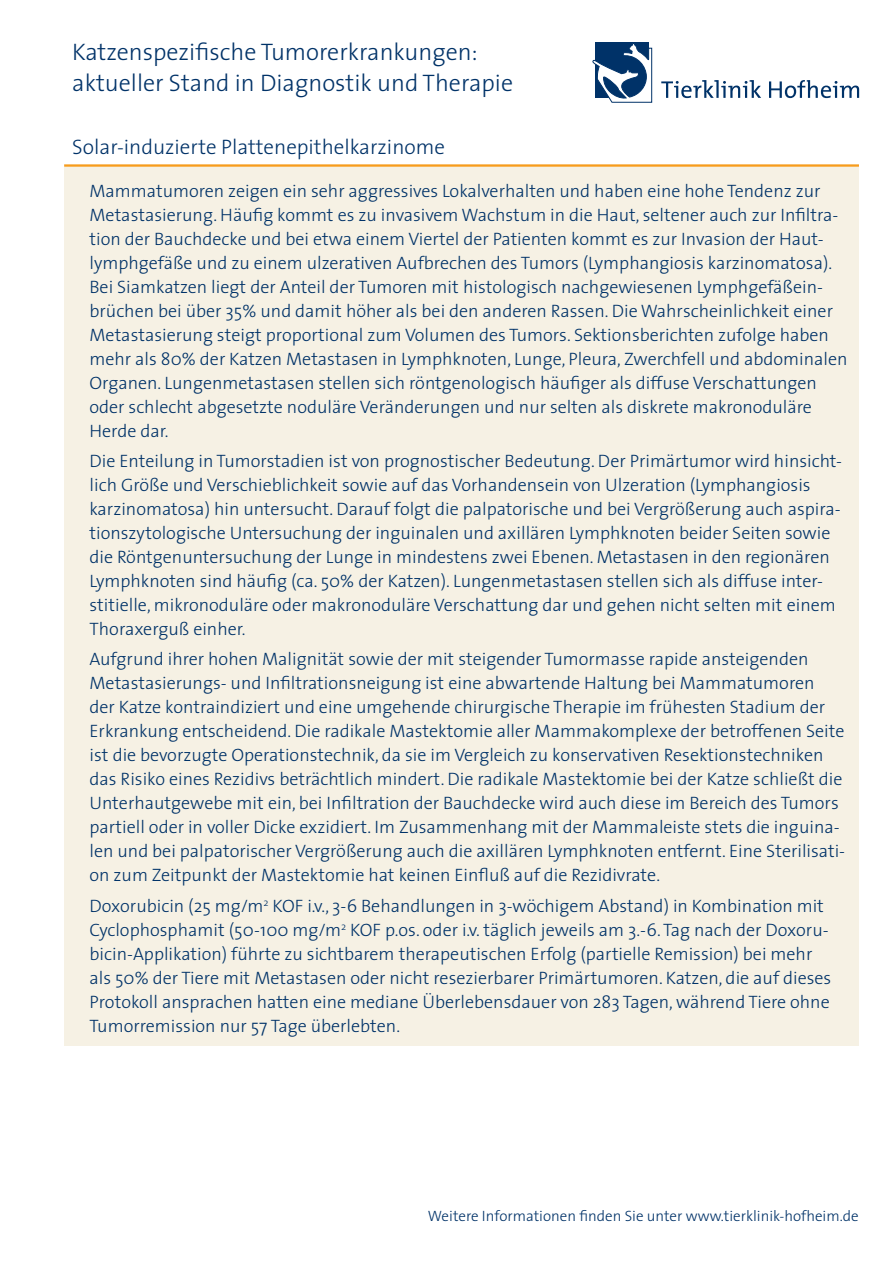
<style>
.page{position:relative;width:893px;height:1263px;background:#fff}
.page>*{position:absolute;margin:0;border:0;box-sizing:border-box;transform-origin:0 0}
.t1{font:300 24px/31.2px "The Sans";color:#003268}
.t2{font:300 21px "The Sans";color:#003268}
.t3{font:300 18px/24px "The Sans";color:#003268}
.t4{font:300 15px "The Sans";color:#003268}
</style>
<div class="page">
<div style="left:64px;top:165px;width:795px;height:881px;background:#f6f1e4"></div>
<hr style="left:64px;top:164px;width:795px;height:3px;background:#f89c1c">
<svg style="left:592px;top:42px;width:61px;height:61px"></svg>
<svg style="left:661px;top:80px;width:198px;height:18px"></svg>
<h1 class="t1" style="left:72px;top:36px;width:442px">Katzenspezifische Tumorerkrankungen: aktueller Stand in Diagnostik und Therapie</h1>
<p class="t2" style="left:72px;top:129px;width:374px">Solar-induzierte Plattenepithelkarzinome</p>
<p class="t3" style="left:90px;top:178px;width:760px">Mammatumoren zeigen ein sehr aggressives Lokalverhalten und haben eine hohe Tendenz zur Metastasierung. Häufig kommt es zu invasivem Wachstum in die Haut, seltener auch zur Infiltra&shy;tion der Bauchdecke und bei etwa einem Viertel der Patienten kommt es zur Invasion der Haut&shy;lymphgefäße und zu einem ulzerativen Aufbrechen des Tumors (Lymphangiosis karzinomatosa).<br>Bei Siamkatzen liegt der Anteil der Tumoren mit histologisch nachgewiesenen Lymphgefäßein&shy;brüchen bei über 35% und damit höher als bei den anderen Rassen. Die Wahrscheinlichkeit einer Metastasierung steigt proportional zum Volumen des Tumors. Sektionsberichten zufolge haben mehr als 80% der Katzen Metastasen in Lymphknoten, Lunge, Pleura, Zwerchfell und abdominalen Organen. Lungenmetastasen stellen sich röntgenologisch häufiger als diffuse Verschattungen oder schlecht abgesetzte noduläre Veränderungen und nur selten als diskrete makronoduläre Herde dar.</p>
<p class="t3" style="left:90px;top:448px;width:754px">Die Enteilung in Tumorstadien ist von prognostischer Bedeutung. Der Primärtumor wird hinsicht&shy;lich Größe und Verschieblichkeit sowie auf das Vorhandensein von Ulzeration (Lymphangiosis karzinomatosa) hin untersucht. Darauf folgt die palpatorische und bei Vergrößerung auch aspira&shy;tionszytologische Untersuchung der inguinalen und axillären Lymphknoten beider Seiten sowie die Röntgenuntersuchung der Lunge in mindestens zwei Ebenen. Metastasen in den regionären Lymphknoten sind häufig (ca. 50% der Katzen). Lungenmetastasen stellen sich als diffuse inter&shy;stitielle, mikronoduläre oder makronoduläre Verschattung dar und gehen nicht selten mit einem Thoraxerguß einher.</p>
<p class="t3" style="left:90px;top:647px;width:757px">Aufgrund ihrer hohen Malignität sowie der mit steigender Tumormasse rapide ansteigenden Metastasierungs- und Infiltrationsneigung ist eine abwartende Haltung bei Mammatumoren<br>der Katze kontraindiziert und eine umgehende chirurgische Therapie im frühesten Stadium der Erkrankung entscheidend. Die radikale Mastektomie aller Mammakomplexe der betroffenen Seite ist die bevorzugte Operationstechnik, da sie im Vergleich zu konservativen Resektionstechniken das Risiko eines Rezidivs beträchtlich mindert. Die radikale Mastektomie bei der Katze schließt die Unterhautgewebe mit ein, bei Infiltration der Bauchdecke wird auch diese im Bereich des Tumors partiell oder in voller Dicke exzidiert. Im Zusammenhang mit der Mammaleiste stets die inguina&shy;len und bei palpatorischer Vergrößerung auch die axillären Lymphknoten entfernt. Eine Sterilisati&shy;on zum Zeitpunkt der Mastektomie hat keinen Einfluß auf die Rezidivrate.</p>
<p class="t3" style="left:90px;top:893px;width:743px">Doxorubicin (25 mg/m<sup>2</sup> KOF i.v., 3-6 Behandlungen in 3-wöchigem Abstand) in Kombination mit Cyclophosphamit (50-100 mg/m<sup>2</sup> KOF p.os. oder i.v. täglich jeweils am 3.-6. Tag nach der Doxoru&shy;bicin-Applikation) führte zu sichtbarem therapeutischen Erfolg (partielle Remission) bei mehr als 50% der Tiere mit Metastasen oder nicht resezierbarer Primärtumoren. Katzen, die auf dieses Protokoll ansprachen hatten eine mediane Überlebensdauer von 283 Tagen, während Tiere ohne Tumorremission nur 57 Tage überlebten.</p>
<p class="t4" style="left:428px;top:1204px;width:432px">Weitere Informationen finden Sie unter www.tierklinik-hofheim.de</p>
</div>
